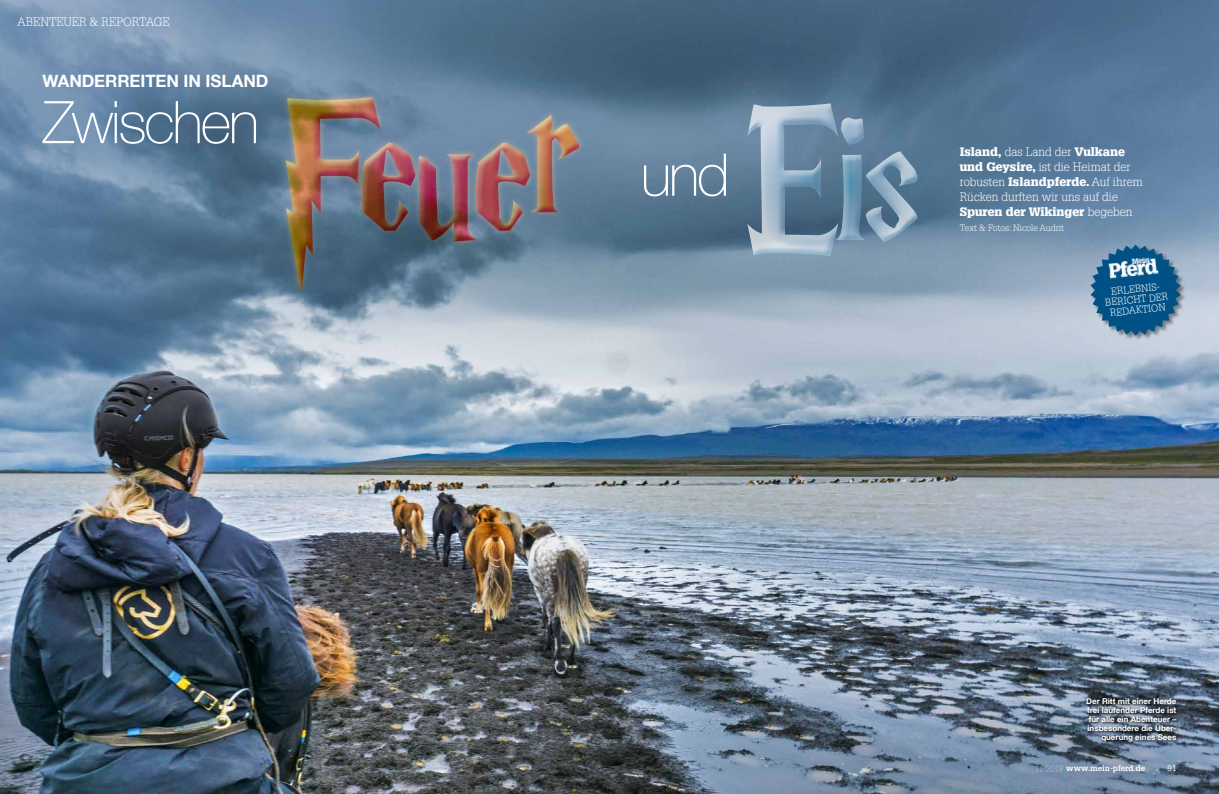
<style>
.page{position:relative;width:1219px;height:794px;background:#fff}
.page>*{position:absolute;margin:0;border:0;box-sizing:border-box;transform-origin:0 0}
.t1{font:100 58.9px "Helvetica Neue LT Com";color:#fff}
.t2{font:100 58.8px "Helvetica Neue LT Com";letter-spacing:-.04em;color:#fff}
.t3{font:700 17px "Helvetica Neue LT Com";letter-spacing:-.005em;color:#fff}
.t4{font:300 12px/15px "Glypha LT Std";color:#fff}
.t5{font:300 10px/10.5px "Glypha LT Std";color:#fff;text-align:center}
.t6{font:300 9px "Glypha LT Std";color:#fff}
.t7{font:700 8px/9px "Helvetica Neue LT Com";color:#fff;text-align:right}
.t8{font:700 8px "Glypha LT Std";color:#fff}
.t9{font:8px "Glypha LT Std";color:#fff}
.s1{font-weight:900}
.s2{font-weight:100;font-size:9px}
</style>
<div class="page">
<img style="left:0;top:0;width:1219px;height:794px">
<div style="left:280px;top:91px;width:305px;height:210px;background:#f7ac6f;opacity:.75"></div>
<div style="left:284px;top:96px;width:290px;height:201px;background:#f7ac6f;opacity:.75"></div>
<div style="left:295px;top:96px;width:285px;height:201px;background:#cd171a;opacity:.75"></div>
<div style="left:747px;top:102px;width:171px;height:155px;background:#003254;opacity:.75"></div>
<div style="left:1085px;top:696px;width:96px;height:49px;background:#000;opacity:.5"></div>
<div style="left:1090px;top:244px;width:96px;height:97px;background:#000;opacity:.4"></div>
<svg style="left:1090px;top:244px;width:91px;height:92px;background:#37729a"></svg>
<img style="left:1108px;top:256px;width:50px;height:22px">
<p class="t4" style="left:17px;top:14px;width:154px">ABENTEUER &amp; REPORTAGE</p>
<h3 class="t3" style="left:43px;top:70px;width:227px">WANDERREITEN IN ISLAND</h3>
<h2 class="t2" style="left:43px;top:87px;width:218px">Zwischen</h2>
<h1 class="t1" style="left:641px;top:140px;width:91px">und</h1>
<p class="t4" style="left:960px;top:145px;width:185px"><span class="s1">Island,</span> das Land der <span class="s1">Vulkane und Geysire,</span> ist die Heimat der robusten <span class="s1">Islandpferde.</span> Auf ihrem<br>Rücken durften wir uns auf die<br><span class="s1">Spuren der Wikinger</span> begeben</p>
<p class="t6" style="left:960px;top:223px;width:106px">Text &amp; Fotos: Nicole Audrit</p>
<p class="t5" style="left:1104px;top:287px;width:65px;rotate:-6deg">ERLEBNIS-<br>BERICHT DER<br>REDAKTION</p>
<p class="t7" style="left:1086px;top:696px;width:92px">Der Ritt mit einer Herde frei laufender Pferde ist für alle ein Abenteuer – insbesondere die Über&shy;querung eines Sees</p>
<p class="t8" style="left:1035px;top:763px;width:112px"><span class="s2">11/2019</span> www.mein-pferd.de</p>
<p class="t9" style="left:1167px;top:763px;width:10px">91</p>
</div>
